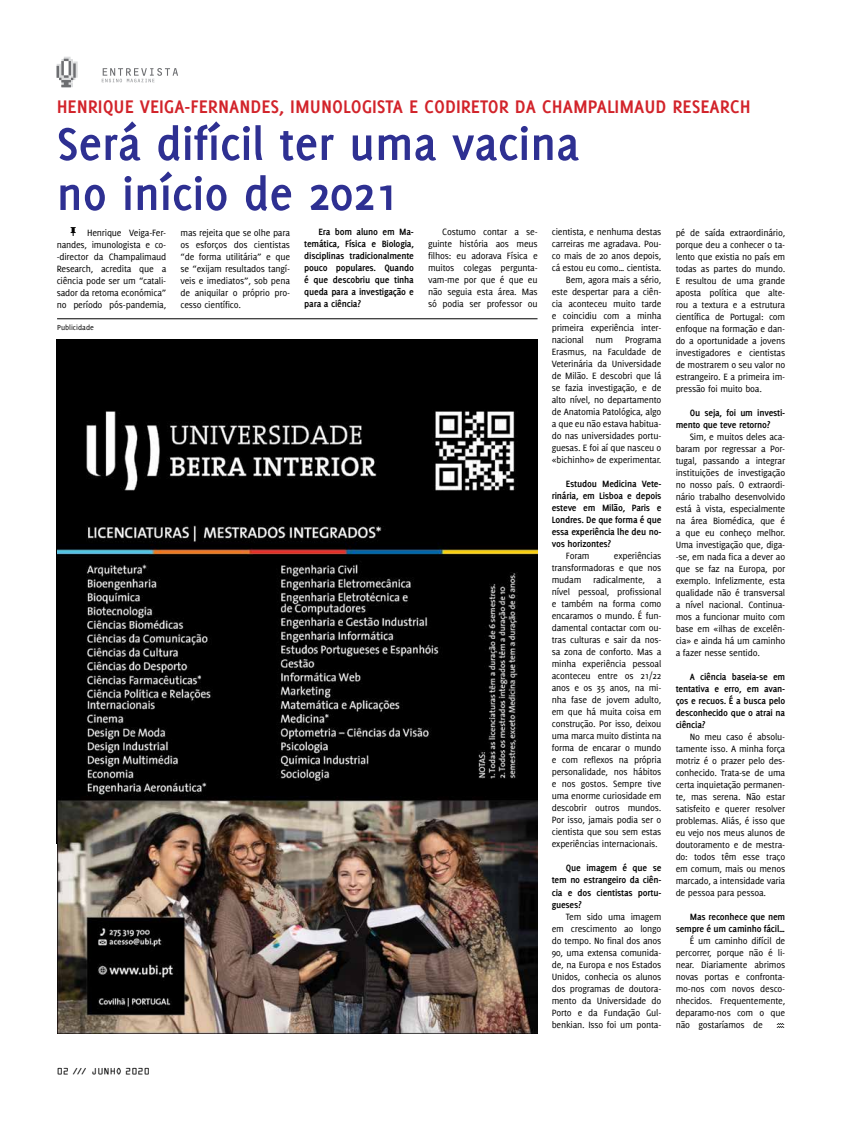
<style>
.page{position:relative;width:842px;height:1134px;background:#fff}
.page>*{position:absolute;margin:0;border:0;box-sizing:border-box;transform-origin:0 0}
.t1{font:700 50px/50px "Delicious";color:#2e3092}
.t2{font:700 20px "Delicious";color:#d2232a}
.t3{font:10px/12px "Delicious";letter-spacing:-.02em;color:#000;text-align:justify}
.t4{font:700 10px/12px "Delicious";letter-spacing:-.02em;color:#000;text-align:justify}
.t5{font:10px "OCR Aby BT";color:#000}
.t6{font:10px "Icon Bit One";color:#000}
.t7{font:8px "Delicious";color:#000}
.s1{font-family:"Icon Bit Two"}
</style>
<div class="page">
<div style="left:56px;top:339px;width:482px;height:504px;background:#000"></div>
<svg style="left:56px;top:56px;width:22px;height:32px"></svg>
<svg style="left:102px;top:68px;width:76px;height:14px"></svg>
<hr style="left:57px;top:319px;width:480px;height:1px;background:#000">
<img style="left:57px;top:411px;width:480px;height:623px">
<h2 class="t2" style="left:57px;top:95px;width:695px">HENRIQUE VEIGA-FERNANDES, IMUNOLOGISTA E CODIRETOR DA CHAMPALIMAUD RESEARCH</h2>
<h1 class="t1" style="left:57px;top:118px;width:524px">Será difícil ter uma vacina no início de 2021</h1>
<p class="t3" style="left:57px;top:227px;width:111px;text-indent:14px"><span class="s1">6</span> Henrique Veiga-Fer&shy;nandes, imunologista e co--director da Champalimaud Research, acredita que a ciência pode ser um “catali&shy;sador da retoma económica” no período pós-pandemia,</p>
<p class="t3" style="left:552px;top:226px;width:111px;text-align:right">cientista, e nenhuma destas carreiras me agradava. Pou&shy;co mais de 20 anos depois, cá estou eu como… cientista.<br>Bem, agora mais a sério, este despertar para a ciên&shy;cia aconteceu muito tarde e coincidiu com a minha primeira experiência inter&shy;nacional num Programa<br>Erasmus, na Faculdade de<br>Veterinária da Universidade de Milão. E descobri que lá se fazia investigação, e de alto nível, no departamento de Anatomia Patológica, algo a que eu não estava habitua&shy;do nas universidades portu&shy;guesas. E foi aí que nasceu o «bichinho» de experimentar.</p>
<p class="t4" style="left:552px;top:478px;width:111px;text-indent:14px">Estudou Medicina Vete&shy;rinária, em Lisboa e depois esteve em Milão, Paris e Londres. De que forma é que essa experiência lhe deu no&shy;vos horizontes?</p>
<p class="t3" style="left:566px;top:550px;width:25px">Foram</p>
<p class="t3" style="left:180px;top:227px;width:111px">mas rejeita que se olhe para os esforços dos cientistas “de forma utilitária” e que se “exijam resultados tangí&shy;veis e imediatos”, sob pena de aniquilar o próprio pro&shy;cesso científico.</p>
<p class="t4" style="left:304px;top:226px;width:111px;text-indent:14px">Era bom aluno em Ma&shy;temática, Física e Biologia, disciplinas tradicionalmente pouco populares. Quando é que descobriu que tinha queda para a investigação e para a ciência?</p>
<p class="t3" style="left:428px;top:225px;width:111px;text-indent:14px">Costumo contar a se&shy;guinte história aos meus filhos: eu adorava Física e muitos colegas pergunta&shy;vam-me por que é que eu não seguia esta área. Mas só podia ser professor ou</p>
<p class="t3" style="left:676px;top:227px;width:111px">pé de saída extraordinário, porque deu a conhecer o ta&shy;lento que existia no país em todas as partes do mundo.<br>E resultou de uma grande aposta política que alte&shy;rou a textura e a estrutura científica de Portugal: com enfoque na formação e dan&shy;do a oportunidade a jovens investigadores e cientistas de mostrarem o seu valor no estrangeiro. E a primeira im&shy;pressão foi muito boa.</p>
<p class="t4" style="left:676px;top:407px;width:111px;text-indent:14px">Ou seja, foi um investi&shy;mento que teve retorno?</p>
<p class="t3" style="left:676px;top:431px;width:111px;text-indent:14px">Sim, e muitos deles aca&shy;baram por regressar a Por&shy;tugal, passando a integrar instituições de investigação no nosso país. O extraordi&shy;nário trabalho desenvolvido está à vista, especialmente na área Biomédica, que é a que eu conheço melhor.<br>Uma investigação que, diga--se, em nada fica a dever ao que se faz na Europa, por exemplo. Infelizmente, esta qualidade não é transversal a nível nacional. Continua&shy;mos a funcionar muito com base em «ilhas de excelên&shy;cia» e ainda há um caminho a fazer nesse sentido.</p>
<p class="t4" style="left:676px;top:671px;width:111px;text-indent:14px">A ciência baseia-se em tentativa e erro, em avan&shy;ços e recuos. É a busca pelo desconhecido que o atrai na ciência?</p>
<p class="t3" style="left:676px;top:731px;width:111px;text-indent:14px">No meu caso é absolu&shy;tamente isso. A minha força motriz é o prazer pelo des&shy;conhecido. Trata-se de uma certa inquietação permanen&shy;te, mas serena. Não estar satisfeito e querer resolver problemas. Aliás, é isso que eu vejo nos meus alunos de doutoramento e de mestra&shy;do: todos têm esse traço em comum, mais ou menos marcado, a intensidade varia de pessoa para pessoa.</p>
<p class="t4" style="left:676px;top:911px;width:111px;text-align:right">Mas reconhece que nem sempre é um caminho fácil…</p>
<p class="t3" style="left:676px;top:935px;width:111px;text-indent:14px">É um caminho difícil de percorrer, porque não é li&shy;near. Diariamente abrimos novas portas e confronta&shy;mo-nos com novos desco&shy;nhecidos. Frequentemente, deparamo-nos com o que não gostaríamos de</p>
<p class="t7" style="left:57px;top:323px;width:38px">Publicidade</p>
<p class="t3" style="left:552px;top:550px;width:111px;text-indent:62px">experiências transformadoras e que nos mudam radicalmente, a nível pessoal, profissional e também na forma como encaramos o mundo. É fun&shy;damental contactar com ou&shy;tras culturas e sair da nos&shy;sa zona de conforto. Mas a minha experiência pessoal aconteceu entre os 21/22 anos e os 35 anos, na mi&shy;nha fase de jovem adulto, em que há muita coisa em construção. Por isso, deixou uma marca muito distinta na forma de encarar o mundo e com reflexos na própria personalidade, nos hábitos e nos gostos. Sempre tive uma enorme curiosidade em descobrir outros mundos.<br>Por isso, jamais podia ser o cientista que sou sem estas experiências internacionais.</p>
<p class="t4" style="left:552px;top:862px;width:111px;text-indent:14px">Que imagem é que se tem no estrangeiro da ciên&shy;cia e dos cientistas portu&shy;gueses?</p>
<p class="t3" style="left:552px;top:910px;width:111px;text-indent:14px">Tem sido uma imagem em crescimento ao longo do tempo. No final dos anos 90, uma extensa comunida&shy;de, na Europa e nos Estados Unidos, conhecia os alunos dos programas de doutora&shy;mento da Universidade do Porto e da Fundação Gul&shy;benkian. Isso foi um ponta-</p>
<p class="t6" style="left:777px;top:1020px;width:9px">;</p>
<p class="t5" style="left:57px;top:1065px;width:95px">02 /// JUNHO 2020</p>
</div>
